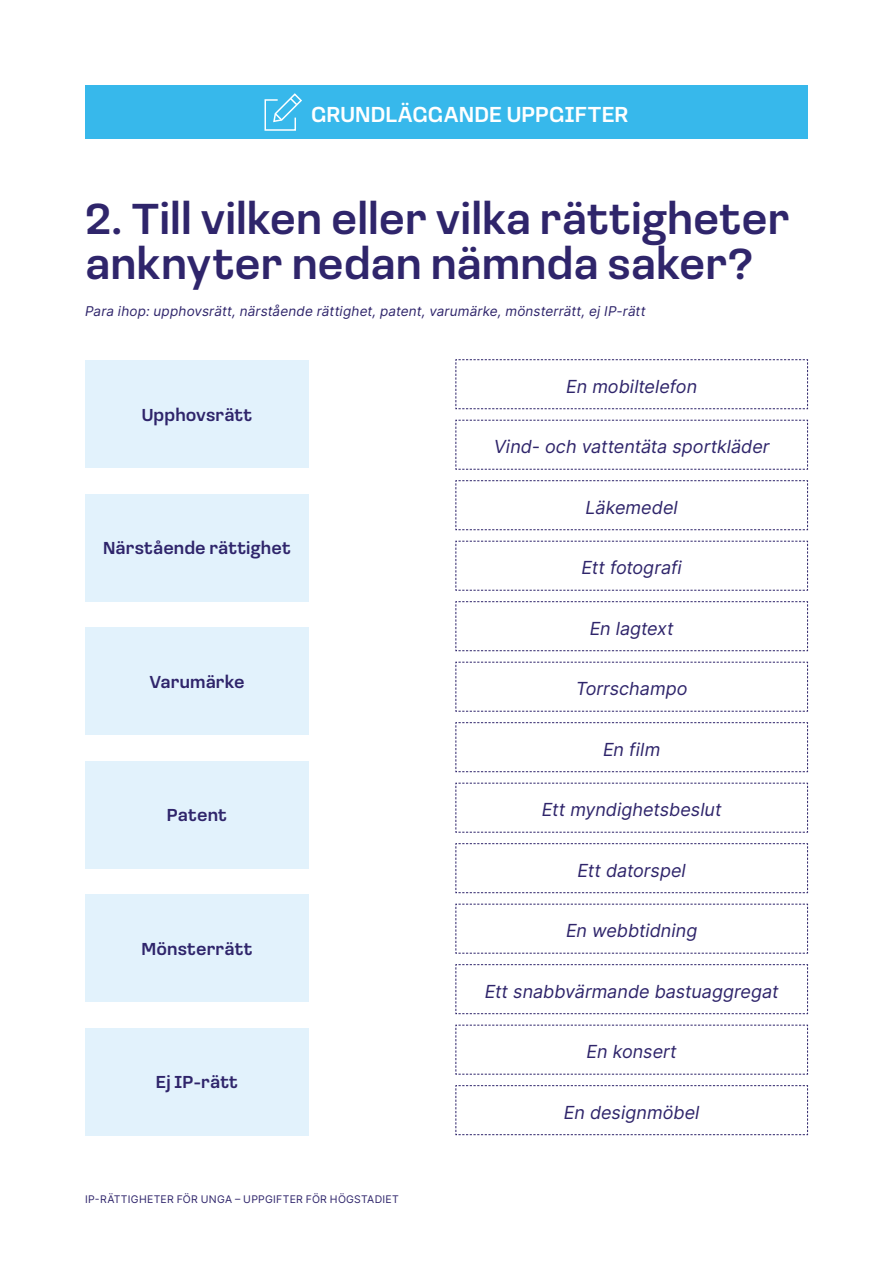
<style>
.page{position:relative;width:893px;height:1263px;background:#fff}
.page>*{position:absolute;margin:0;border:0;box-sizing:border-box;transform-origin:0 0}
.Leipis{font:500 45px/45px "Loos Normal";color:#2f256b}
.t1{font:500 22.5px "Loos Normal";color:#fff}
.t2{font:18px "Inter";color:#2f256b}
.t3{font:500 18px "Loos Normal";letter-spacing:.005em;color:#2f256b}
.Ingressi{font:13.5px "Inter";letter-spacing:.01em;color:#2f256b}
.t4{font:10.5px "Inter";letter-spacing:.025em;color:#2f256b}
</style>
<div class="page">
<div style="left:85px;top:360px;width:224px;height:108px;background:#e2f2fc"></div>
<div style="left:85px;top:494px;width:224px;height:107px;background:#e2f2fc"></div>
<div style="left:85px;top:627px;width:224px;height:108px;background:#e2f2fc"></div>
<div style="left:85px;top:761px;width:224px;height:107px;background:#e2f2fc"></div>
<div style="left:85px;top:894px;width:224px;height:108px;background:#e2f2fc"></div>
<div style="left:85px;top:1028px;width:224px;height:107px;background:#e2f2fc"></div>
<svg style="left:455px;top:359px;width:353px;height:50px"></svg>
<svg style="left:455px;top:419px;width:353px;height:51px"></svg>
<svg style="left:455px;top:480px;width:353px;height:50px"></svg>
<svg style="left:455px;top:540px;width:353px;height:51px"></svg>
<svg style="left:455px;top:601px;width:353px;height:50px"></svg>
<svg style="left:455px;top:661px;width:353px;height:51px"></svg>
<svg style="left:455px;top:722px;width:353px;height:50px"></svg>
<svg style="left:455px;top:782px;width:353px;height:51px"></svg>
<svg style="left:455px;top:843px;width:353px;height:50px"></svg>
<svg style="left:455px;top:903px;width:353px;height:51px"></svg>
<svg style="left:455px;top:964px;width:353px;height:50px"></svg>
<svg style="left:455px;top:1024px;width:353px;height:51px"></svg>
<svg style="left:455px;top:1085px;width:353px;height:50px"></svg>
<div style="left:85px;top:85px;width:723px;height:54px;background:#37b8eb"></div>
<svg style="left:264px;top:93px;width:38px;height:38px"></svg>
<p class="t1" style="left:311px;top:98px;width:319px">GRUNDLÄGGANDE UPPGIFTER</p>
<p class="Leipis" style="left:85px;top:194px;width:706px">2. Till vilken eller vilka rättigheter anknyter nedan nämnda saker?</p>
<p class="Ingressi" style="left:85px;top:302px;width:562px">Para ihop: upphovsrätt, närstående rättighet, patent, varumärke, mönsterrätt, ej IP-rätt</p>
<p class="t3" style="left:142px;top:402px;width:112px">Upphovsrätt</p>
<p class="t3" style="left:103px;top:535px;width:189px">Närstående rättighet</p>
<p class="t3" style="left:149px;top:669px;width:97px">Varumärke</p>
<p class="t3" style="left:167px;top:802px;width:62px">Patent</p>
<p class="t3" style="left:142px;top:936px;width:112px">Mönsterrätt</p>
<p class="t3" style="left:156px;top:1069px;width:84px">Ej IP-rätt</p>
<p class="t4" style="left:85px;top:1191px;width:315px">IP-RÄTTIGHETER FÖR UNGA – UPPGIFTER FÖR HÖGSTADIET</p>
<p class="t2" style="left:566px;top:373px;width:132px">En mobiltelefon</p>
<p class="t2" style="left:494px;top:434px;width:277px">Vind- och vattentäta sportkläder</p>
<p class="t2" style="left:586px;top:494px;width:94px">Läkemedel</p>
<p class="t2" style="left:582px;top:555px;width:102px">Ett fotografi</p>
<p class="t2" style="left:590px;top:615px;width:86px">En lagtext</p>
<p class="t2" style="left:576px;top:676px;width:113px">Torrschampo</p>
<p class="t2" style="left:603px;top:736px;width:59px">En film</p>
<p class="t2" style="left:542px;top:797px;width:181px">Ett myndighetsbeslut</p>
<p class="t2" style="left:578px;top:857px;width:110px">Ett datorspel</p>
<p class="t2" style="left:566px;top:918px;width:133px">En webbtidning</p>
<p class="t2" style="left:485px;top:978px;width:295px">Ett snabbvärmande bastuaggregat</p>
<p class="t2" style="left:587px;top:1039px;width:92px">En konsert</p>
<p class="t2" style="left:564px;top:1099px;width:137px">En designmöbel</p>
</div>
